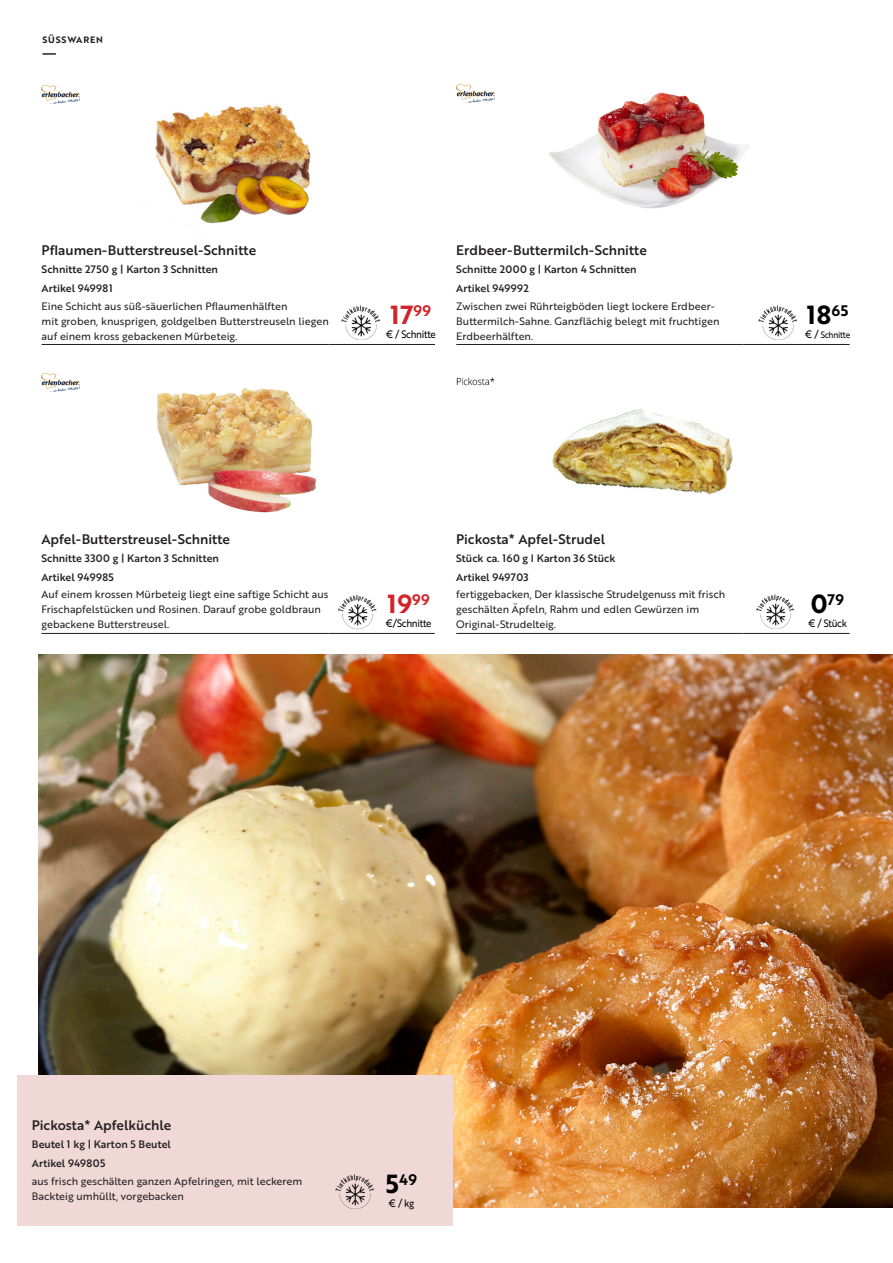
<style>
.page{position:relative;width:893px;height:1263px;background:#fff}
.page>*{position:absolute;margin:0;border:0;box-sizing:border-box;transform-origin:0 0}
.t1{font:25.5px "Brother 1816 Bold";color:#d1232a}
.t2{font:25.5px "Brother 1816 Bold";color:#000}
.t3{font:14.85px "Brother 1816 Bold";color:#000}
.t4{font:13.5px "Brother 1816 Medium";color:#231f20}
.t5{font:10.5px "Brother 1816 Regular";color:#231f20}
.t6{font:10.5px "Brother 1816 Medium";color:#231f20}
.t7{font:10.5px "Brother 1816 Regular";letter-spacing:-.03em;color:#000;scale:.9 1}
.t8{font:9px "Brother 1816 Regular";letter-spacing:-.03em;color:#000;scale:.9 1}
.t9{font:9px "Brother 1816 Bold";letter-spacing:.09em;color:#231f20}
.s1{font-size:10.5px}
.s2{font-size:25.5px}
</style>
<div class="page">
<svg style="left:43px;top:53px;width:13px;height:2px"></svg>
<img style="left:38px;top:655px;width:855px;height:553px">
<div style="left:17px;top:1075px;width:436px;height:151px;background:#efd8d6"></div>
<img style="left:156px;top:388px;width:161px;height:125px">
<hr style="left:41px;top:633px;width:287px;height:1px;background:#231f20">
<hr style="left:328px;top:633px;width:107px;height:1px;background:#231f20">
<img style="left:338px;top:595px;width:39px;height:34px">
<img style="left:335px;top:1175px;width:40px;height:34px">
<hr style="left:456px;top:633px;width:287px;height:1px;background:#231f20">
<hr style="left:743px;top:633px;width:107px;height:1px;background:#231f20">
<img style="left:552px;top:409px;width:181px;height:86px">
<img style="left:756px;top:595px;width:39px;height:34px">
<img style="left:456px;top:377px;width:38px;height:9px">
<img style="left:549px;top:92px;width:200px;height:117px">
<img style="left:456px;top:84px;width:39px;height:18px">
<hr style="left:456px;top:344px;width:287px;height:1px;background:#231f20">
<hr style="left:743px;top:344px;width:107px;height:1px;background:#231f20">
<img style="left:155px;top:104px;width:156px;height:120px">
<hr style="left:42px;top:344px;width:287px;height:1px;background:#231f20">
<hr style="left:329px;top:344px;width:106px;height:1px;background:#231f20">
<img style="left:758px;top:306px;width:40px;height:34px">
<img style="left:41px;top:86px;width:39px;height:17px">
<img style="left:41px;top:374px;width:39px;height:18px">
<img style="left:341px;top:306px;width:40px;height:34px">
<p class="t9" style="left:43px;top:33px;width:62px">SÜSSWAREN</p>
<p class="t4" style="left:42px;top:240px;width:216px">Pflaumen-Butterstreusel-Schnitte</p>
<p class="t6" style="left:42px;top:261px;width:178px">Schnitte 2750 g | Karton 3 Schnitten</p>
<p class="t6" style="left:42px;top:280px;width:73px">Artikel 949981</p>
<p class="t5" style="left:42px;top:298px;width:247px">Eine Schicht aus süß-säuerlichen Pflaumenhälften</p>
<p class="t5" style="left:42px;top:313px;width:289px">mit groben, knusprigen, goldgelben Butterstreuseln liegen</p>
<p class="t5" style="left:42px;top:328px;width:197px">auf einem kross gebackenen Mürbeteig.</p>
<p class="t1" style="left:390px;top:296px;width:42px">17<sup>99</sup></p>
<p class="t7" style="left:386px;top:326px;width:57px">€ / Schnitte</p>
<p class="t4" style="left:456px;top:240px;width:192px">Erdbeer-Buttermilch-Schnitte</p>
<p class="t6" style="left:456px;top:261px;width:182px">Schnitte 2000 g | Karton 4 Schnitten</p>
<p class="t6" style="left:456px;top:280px;width:74px">Artikel 949992</p>
<p class="t5" style="left:456px;top:298px;width:260px">Zwischen zwei Rührteigböden liegt lockere Erdbeer-</p>
<p class="t5" style="left:456px;top:313px;width:265px">Buttermilch-Sahne. Ganzflächig belegt mit fruchtigen</p>
<p class="t5" style="left:456px;top:328px;width:78px">Erdbeerhälften.</p>
<p class="t4" style="left:41px;top:529px;width:190px">Apfel-Butterstreusel-Schnitte</p>
<p class="t6" style="left:41px;top:550px;width:179px">Schnitte 3300 g | Karton 3 Schnitten</p>
<p class="t6" style="left:41px;top:569px;width:74px">Artikel 949985</p>
<p class="t5" style="left:41px;top:587px;width:289px">Auf einem krossen Mürbeteig liegt eine saftige Schicht aus</p>
<p class="t5" style="left:41px;top:602px;width:281px">Frischapfelstücken und Rosinen. Darauf grobe goldbraun</p>
<p class="t5" style="left:41px;top:617px;width:129px">gebackene Butterstreusel.</p>
<p class="t1" style="left:387px;top:585px;width:44px">19<sup>99</sup></p>
<p class="t7" style="left:385px;top:615px;width:53px">€/Schnitte</p>
<p class="t4" style="left:456px;top:529px;width:150px">Pickosta* Apfel-Strudel</p>
<p class="t6" style="left:456px;top:550px;width:161px">Stück ca. 160 g I Karton 36 Stück</p>
<p class="t6" style="left:456px;top:569px;width:74px">Artikel 949703</p>
<p class="t5" style="left:456px;top:587px;width:270px">fertiggebacken, Der klassische Strudelgenuss mit frisch</p>
<p class="t5" style="left:456px;top:602px;width:244px">geschälten Äpfeln, Rahm und edlen Gewürzen im</p>
<p class="t5" style="left:456px;top:617px;width:101px">Original-Strudelteig.</p>
<p class="t2" style="left:807px;top:296px;width:43px">18<sup>65</sup></p>
<p class="t8" style="left:805px;top:328px;width:52px"><span class="s1">€ /</span> Schnitte</p>
<p class="t3" style="left:811px;top:588px;width:35px"><span class="s2">0</span>79</p>
<p class="t7" style="left:808px;top:615px;width:45px">€ / Stück</p>
<p class="t4" style="left:32px;top:1115px;width:141px">Pickosta* Apfelküchle</p>
<p class="t6" style="left:32px;top:1136px;width:140px">Beutel 1 kg | Karton 5 Beutel</p>
<p class="t6" style="left:32px;top:1155px;width:75px">Artikel 949805</p>
<p class="t5" style="left:32px;top:1173px;width:272px">aus frisch geschälten ganzen Apfelringen, mit leckerem</p>
<p class="t5" style="left:32px;top:1188px;width:154px">Backteig umhüllt, vorgebacken</p>
<p class="t3" style="left:386px;top:1168px;width:33px"><span class="s2">5</span>49</p>
<p class="t7" style="left:388px;top:1195px;width:30px">€ / kg</p>
</div>
